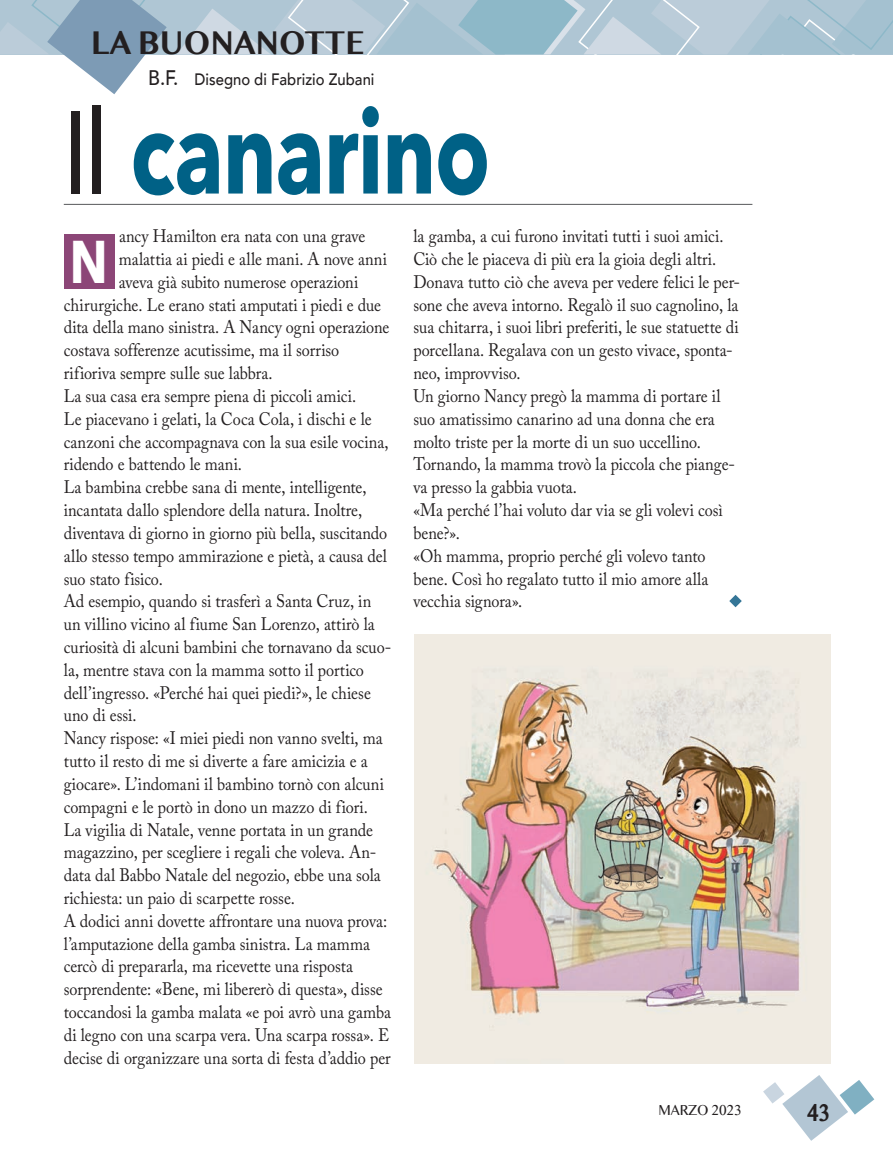
<style>
.page{position:relative;width:893px;height:1149px;background:#fff}
.page>*{position:absolute;margin:0;border:0;box-sizing:border-box;transform-origin:0 0}
.t1{font:700 117px "Avenir Next";letter-spacing:-.015em;color:#006186;scale:.75 1}
.t2{font:700 60px "Avenir Next";color:#fff;scale:.8 1}
.t3{font:700 30px "Bangla MN";color:#231f20;scale:.9 1}
.t4{font:700 22.5px "Bangla MN";color:#231f20;scale:.8 1}
.t5{font:18px/22.8px "Adobe Caslon Pro";color:#231f20;scale:.9 1}
.t6{font:500 16.5px "Avenir";color:#231f20;scale:.9 1}
.t7{font:13.5px "Bangla MN";color:#231f20;scale:.9 1}
.s1{font-size:21px}
.s2{font-weight:500;color:#231f20}
</style>
<div class="page">
<svg style="left:177px;top:0;width:716px;height:54px;background:#afc7d4"></svg>
<svg style="left:0;top:0;width:167px;height:94px"></svg>
<svg style="left:763px;top:1075px;width:111px;height:65px"></svg>
<hr style="left:64px;top:204px;width:688px;height:1px;background:#57585a">
<div style="left:64px;top:234px;width:50px;height:54px;background:#8c4677"></div>
<svg style="left:729px;top:595px;width:13px;height:12px"></svg>
<img style="left:414px;top:634px;width:416px;height:429px">
<h3 class="t3" style="left:91px;top:27px;width:304px">LA BUONANOTTE</h3>
<p class="t6" style="left:148px;top:64px;width:253px"><span class="s1">B.F.</span> Disegno di Fabrizio Zubani</p>
<h1 class="t1" style="left:64px;top:51px;width:570px"><span class="s2">Il</span> canarino</h1>
<p class="t5" style="left:119px;top:224px;width:275px">ancy Hamilton era nata con una grave</p>
<p class="t5" style="left:119px;top:247px;width:300px">malattia ai piedi e alle mani. A nove anni</p>
<p class="t5" style="left:119px;top:270px;width:268px">aveva già subito numerose operazioni</p>
<p class="t5" style="left:64px;top:293px;width:354px">chirurgiche. Le erano stati amputati i piedi e due</p>
<p class="t5" style="left:64px;top:316px;width:363px">dita della mano sinistra. A Nancy ogni operazione</p>
<p class="t5" style="left:64px;top:338px;width:308px">costava sofferenze acutissime, ma il sorriso</p>
<p class="t5" style="left:64px;top:361px;width:234px">rifioriva sempre sulle sue labbra.</p>
<p class="t5" style="left:64px;top:384px;width:326px">La sua casa era sempre piena di piccoli amici.</p>
<p class="t5" style="left:64px;top:407px;width:343px">Le piacevano i gelati, la Coca Cola, i dischi e le</p>
<p class="t5" style="left:64px;top:430px;width:362px">canzoni che accompagnava con la sua esile vocina,</p>
<p class="t5" style="left:64px;top:452px;width:200px">ridendo e battendo le mani.</p>
<p class="t5" style="left:64px;top:475px;width:338px">La bambina crebbe sana di mente, intelligente,</p>
<p class="t5" style="left:64px;top:498px;width:333px">incantata dallo splendore della natura. Inoltre,</p>
<p class="t5" style="left:64px;top:521px;width:361px">diventava di giorno in giorno più bella, suscitando</p>
<p class="t5" style="left:64px;top:544px;width:361px">allo stesso tempo ammirazione e pietà, a causa del</p>
<p class="t5" style="left:64px;top:566px;width:112px">suo stato fisico.</p>
<p class="t5" style="left:64px;top:589px;width:343px">Ad esempio, quando si trasferì a Santa Cruz, in</p>
<p class="t5" style="left:64px;top:612px;width:347px">un villino vicino al fiume San Lorenzo, attirò la</p>
<p class="t5" style="left:64px;top:635px;width:365px">curiosità di alcuni bambini che tornavano da scuo-</p>
<p class="t5" style="left:64px;top:658px;width:335px">la, mentre stava con la mamma sotto il portico</p>
<p class="t5" style="left:64px;top:680px;width:343px">dell’ingresso. «Perché hai quei piedi?», le chiese</p>
<p class="t5" style="left:64px;top:703px;width:82px">uno di essi.</p>
<p class="t5" style="left:64px;top:726px;width:356px">Nancy rispose: «I miei piedi non vanno svelti, ma</p>
<p class="t5" style="left:64px;top:749px;width:339px">tutto il resto di me si diverte a fare amicizia e a</p>
<p class="t5" style="left:64px;top:772px;width:357px">giocare». L’indomani il bambino tornò con alcuni</p>
<p class="t5" style="left:64px;top:794px;width:339px">compagni e le portò in dono un mazzo di fiori.</p>
<p class="t5" style="left:64px;top:817px;width:345px">La vigilia di Natale, venne portata in un grande</p>
<p class="t5" style="left:64px;top:840px;width:349px">magazzino, per scegliere i regali che voleva. An-</p>
<p class="t5" style="left:64px;top:863px;width:354px">data dal Babbo Natale del negozio, ebbe una sola</p>
<p class="t5" style="left:64px;top:886px;width:258px">richiesta: un paio di scarpette rosse.</p>
<p class="t5" style="left:64px;top:908px;width:361px">A dodici anni dovette affrontare una nuova prova:</p>
<p class="t5" style="left:64px;top:931px;width:342px">l’amputazione della gamba sinistra. La mamma</p>
<p class="t5" style="left:64px;top:954px;width:323px">cercò di prepararla, ma ricevette una risposta</p>
<p class="t5" style="left:64px;top:977px;width:356px">sorprendente: «Bene, mi libererò di questa», disse</p>
<p class="t5" style="left:64px;top:1000px;width:365px">toccandosi la gamba malata «e poi avrò una gamba</p>
<p class="t5" style="left:64px;top:1022px;width:363px">di legno con una scarpa vera. Una scarpa rossa». E</p>
<p class="t5" style="left:64px;top:1045px;width:365px">decise di organizzare una sorta di festa d’addio per</p>
<h2 class="t2" style="left:70px;top:210px;width:49px">N</h2>
<p class="t5" style="left:413px;top:224px;width:364px">la gamba, a cui furono invitati tutti i suoi amici.<br>Ciò che le piaceva di più era la gioia degli altri.<br>Donava tutto ciò che aveva per vedere felici le per&shy;sone che aveva intorno. Regalò il suo cagnolino, la sua chitarra, i suoi libri preferiti, le sue statuette di porcellana. Regalava con un gesto vivace, sponta&shy;neo, improvviso.<br>Un giorno Nancy pregò la mamma di portare il suo amatissimo canarino ad una donna che era molto triste per la morte di un suo uccellino.<br>Tornando, la mamma trovò la piccola che piange&shy;va presso la gabbia vuota.<br>«Ma perché l’hai voluto dar via se gli volevi così bene?».<br>«Oh mamma, proprio perché gli volevo tanto bene. Così ho regalato tutto il mio amore alla vecchia signora».</p>
<p class="t7" style="left:658px;top:1100px;width:94px">MARZO 2023</p>
<p class="t4" style="left:807px;top:1099px;width:30px">43</p>
</div>
